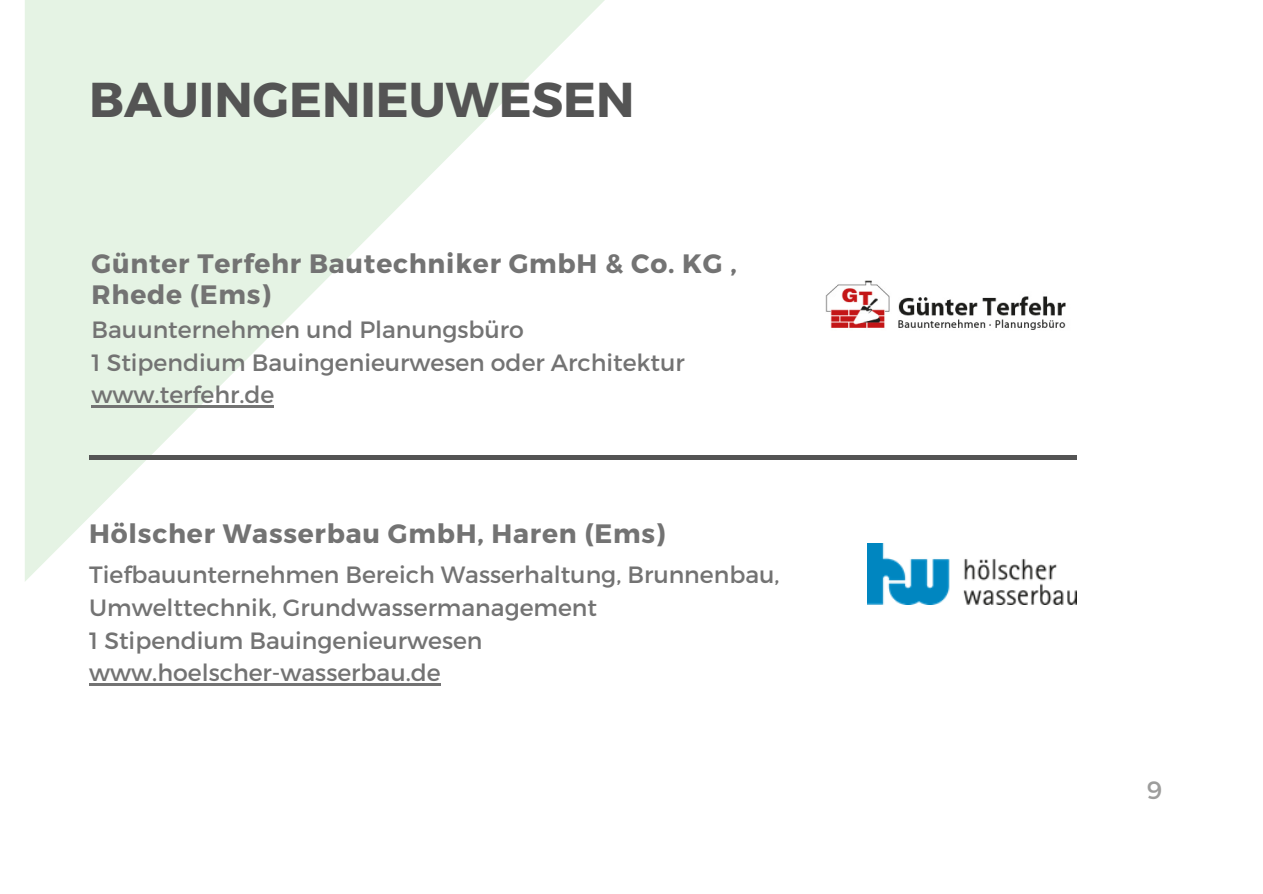
<style>
.page{position:relative;width:1263px;height:894px;background:#fff}
.page>*{position:absolute;margin:0;border:0;box-sizing:border-box;transform-origin:0 0}
.t1{font:700 48.9px "Montserrat";color:#545454}
.t2{font:700 26.55px/31.5px "Montserrat";letter-spacing:.03em;color:#737373}
.t3{font:25.05px "Montserrat";color:#9d9d9c}
.t4{font:23.55px "Montserrat";color:#737373}
</style>
<div class="page">
<svg style="left:25px;top:0;width:608px;height:581px"></svg>
<img style="left:867px;top:544px;width:210px;height:60px">
<hr style="left:89px;top:683px;width:352px;height:2px;background:#737373">
<hr style="left:89px;top:455px;width:988px;height:4px;background:#545454">
<img style="left:825px;top:280px;width:241px;height:50px">
<hr style="left:92px;top:405px;width:182px;height:2px;background:#737373">
<p class="t1" style="left:89px;top:68px;width:547px">BAUINGENIEUWESEN</p>
<p class="t2" style="left:92px;top:246px;width:647px">Günter Terfehr Bautechniker GmbH &amp; Co. KG ,<br>Rhede (Ems)</p>
<p class="t4" style="left:92px;top:314px;width:434px">Bauunternehmen und Planungsbüro</p>
<p class="t4" style="left:92px;top:347px;width:595px">1 Stipendium Bauingenieurwesen oder Architektur</p>
<p class="t4" style="left:92px;top:379px;width:184px">www.terfehr.de</p>
<p class="t2" style="left:89px;top:516px;width:578px">Hölscher Wasserbau GmbH, Haren (Ems)</p>
<p class="t4" style="left:89px;top:559px;width:692px">Tiefbauunternehmen Bereich Wasserhaltung, Brunnenbau,</p>
<p class="t4" style="left:89px;top:592px;width:509px">Umwelttechnik, Grundwassermanagement</p>
<p class="t4" style="left:89px;top:625px;width:395px">1 Stipendium Bauingenieurwesen</p>
<p class="t4" style="left:89px;top:657px;width:353px">www.hoelscher-wasserbau.de</p>
<p class="t3" style="left:1147px;top:773px;width:17px">9</p>
</div>
